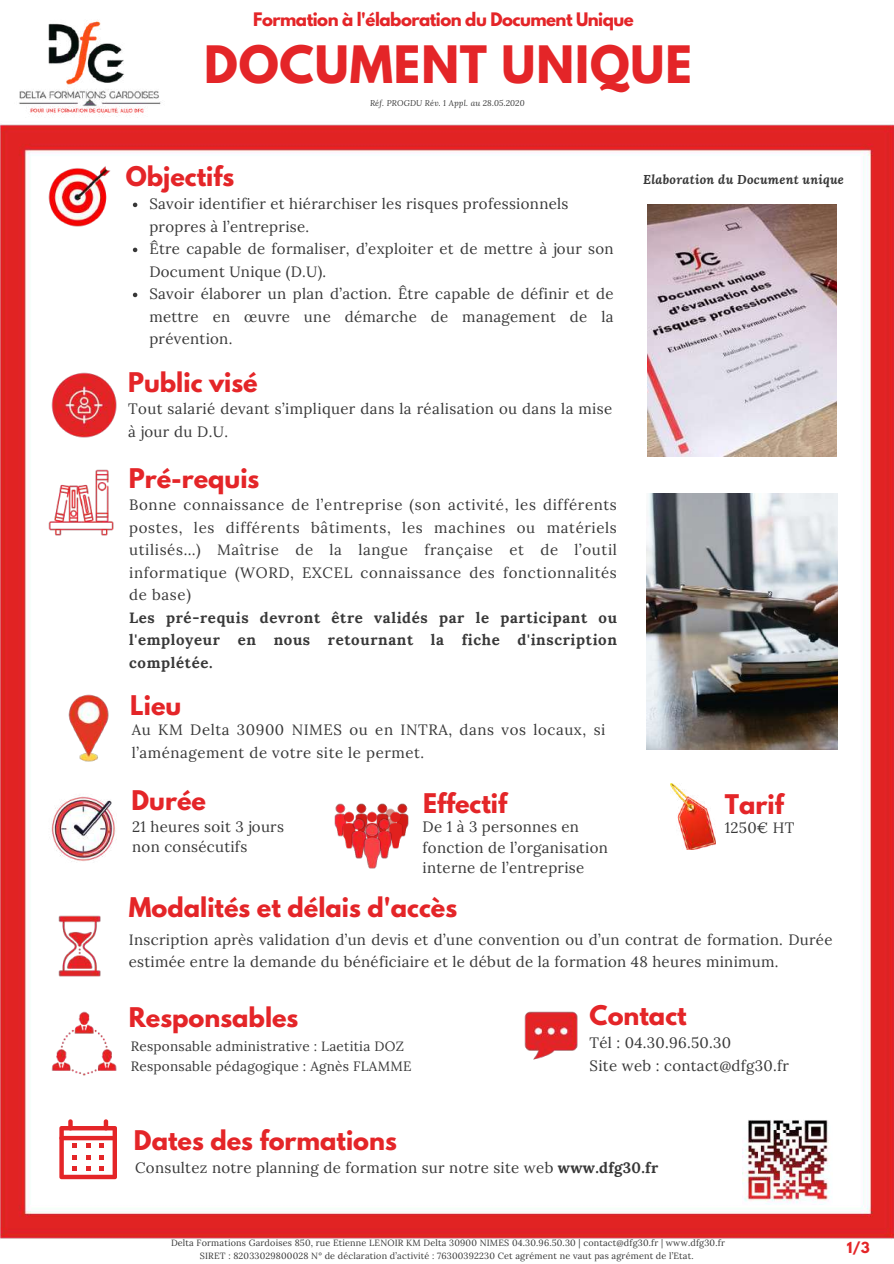
<style>
.page{position:relative;width:894px;height:1264px;background:#fff}
.page>*{position:absolute;margin:0;border:0;box-sizing:border-box;transform-origin:0 0}
.t1{font:700 45.6px "League Spartan";letter-spacing:.02em;color:#e42528}
.t2{font:700 24px "League Spartan";color:#e42528}
.t3{font:700 16.5px "League Spartan";letter-spacing:-.03em;color:#e42528}
.t4{font:15px/22.5px "Lora";letter-spacing:.02em;color:#383838}
.t5{font:700 15px/22.5px "Lora";letter-spacing:.045em;color:#383838;text-align:justify}
.t6{font:15px/22.5px "Lora";letter-spacing:.04em;color:#383838}
.t7{font:13.5px/20.2px "Lora";letter-spacing:.02em;color:#383838}
.t8{font:700 13.5px "League Spartan";color:#e42528}
.t9{font:italic 700 12.75px "Lora";letter-spacing:.02em;color:#383838}
.t10{font:9px/13.5px "Lora";letter-spacing:.02em;color:#383838;text-align:center}
.t11{font:italic 8.25px "Lora";letter-spacing:.02em;color:#383838}
.s1{font-weight:700}
</style>
<div class="page">
<img style="left:0;top:124px;width:893px;height:1115px">
<img style="left:19px;top:20px;width:142px;height:97px">
<img style="left:65px;top:691px;width:46px;height:73px">
<img style="left:48px;top:370px;width:71px;height:71px">
<img style="left:46px;top:163px;width:67px;height:66px">
<img style="left:46px;top:466px;width:71px;height:72px">
<img style="left:48px;top:793px;width:70px;height:70px">
<img style="left:670px;top:783px;width:45px;height:67px">
<img style="left:48px;top:1008px;width:71px;height:70px">
<img style="left:331px;top:800px;width:18px;height:39px">
<img style="left:352px;top:800px;width:18px;height:15px">
<img style="left:373px;top:800px;width:18px;height:8px">
<img style="left:393px;top:800px;width:18px;height:39px">
<img style="left:381px;top:805px;width:18px;height:10px">
<img style="left:339px;top:808px;width:19px;height:43px">
<img style="left:362px;top:808px;width:19px;height:12px">
<img style="left:386px;top:808px;width:19px;height:43px">
<img style="left:349px;top:815px;width:20px;height:46px">
<img style="left:374px;top:815px;width:21px;height:46px">
<img style="left:360px;top:820px;width:23px;height:51px">
<img style="left:55px;top:912px;width:49px;height:67px">
<img style="left:521px;top:1008px;width:59px;height:55px">
<img style="left:646px;top:494px;width:191px;height:255px">
<img style="left:647px;top:204px;width:189px;height:252px">
<svg style="left:133px;top:203px;width:4px;height:4px"></svg>
<svg style="left:133px;top:248px;width:4px;height:4px"></svg>
<svg style="left:133px;top:293px;width:4px;height:4px"></svg>
<svg style="left:59px;top:1119px;width:58px;height:59px"></svg>
<img style="left:741px;top:1114px;width:90px;height:90px">
<p class="t3" style="left:253px;top:11px;width:382px">Formation à l'élaboration du Document Unique</p>
<h1 class="t1" style="left:204px;top:42px;width:489px">DOCUMENT UNIQUE</h1>
<p class="t11" style="left:370px;top:97px;width:156px">Réf. PROGDU Rév. 1 Appl. au 28.05.2020</p>
<h2 class="t2" style="left:126px;top:164px;width:110px">Objectifs</h2>
<p class="t4" style="left:149px;top:193px;width:465px">Savoir identifier et hiérarchiser les risques professionnels propres à l’entreprise.<br>Être capable de formaliser, d’exploiter et de mettre à jour son Document Unique (D.U).<br>Savoir élaborer un plan d’action. Être capable de définir et de mettre en œuvre une démarche de management de la prévention.</p>
<h2 class="t2" style="left:128px;top:370px;width:131px">Public visé</h2>
<p class="t4" style="left:128px;top:397px;width:485px">Tout salarié devant s’impliquer dans la réalisation ou dans la mise à jour du D.U.</p>
<h2 class="t2" style="left:129px;top:466px;width:132px">Pré-requis</h2>
<p class="t4" style="left:129px;top:493px;width:489px;text-align:justify">Bonne connaissance de l’entreprise (son activité, les différents postes, les différents bâtiments, les machines ou matériels utilisés…) Maîtrise de la langue française et de l’outil informatique (WORD, EXCEL connaissance des fonctionnalités de base)</p>
<p class="t5" style="left:129px;top:606px;width:489px">Les pré-requis devront être validés par le participant ou l'employeur en nous retournant la fiche d'inscription complétée.</p>
<h2 class="t2" style="left:130px;top:693px;width:53px">Lieu</h2>
<p class="t6" style="left:132px;top:718px;width:475px">Au KM Delta 30900 NIMES ou en INTRA, dans vos locaux, si l’aménagement de votre site le permet.</p>
<h2 class="t2" style="left:131px;top:788px;width:76px">Durée</h2>
<h2 class="t2" style="left:423px;top:791px;width:85px">Effectif</h2>
<p class="t4" style="left:132px;top:816px;width:153px;line-height:20.2px">21 heures soit 3 jours non consécutifs</p>
<p class="t4" style="left:422px;top:816px;width:187px;line-height:20.2px">De 1 à 3 personnes en fonction de l’organisation interne de l’entreprise</p>
<h2 class="t2" style="left:129px;top:895px;width:330px">Modalités et délais d'accès</h2>
<p class="t9" style="left:643px;top:171px;width:202px">Elaboration du Document unique</p>
<h2 class="t2" style="left:724px;top:792px;width:60px">Tarif</h2>
<p class="t4" style="left:724px;top:816px;width:71px">1250€ HT</p>
<p class="t4" style="left:129px;top:928px;width:705px">Inscription après validation d’un devis et d’une convention ou d’un contrat de formation. Durée estimée entre la demande du bénéficiaire et le début de la formation 48 heures minimum.</p>
<h2 class="t2" style="left:129px;top:1005px;width:171px">Responsables</h2>
<p class="t7" style="left:131px;top:1035px;width:282px">Responsable administrative : Laetitia DOZ<br>Responsable pédagogique : Agnès FLAMME</p>
<h2 class="t2" style="left:134px;top:1128px;width:264px">Dates des formations</h2>
<h2 class="t2" style="left:589px;top:1003px;width:98px">Contact</h2>
<p class="t4" style="left:589px;top:1031px;width:201px">Tél : 04.30.96.50.30<br>Site web : contact@dfg30.fr</p>
<p class="t4" style="left:135px;top:1156px;width:524px">Consultez notre planning de formation sur notre site web <span class="s1">www.dfg30.fr</span></p>
<p class="t10" style="left:171px;top:1235px;width:555px">Delta Formations Gardoises 850, rue Etienne LENOIR KM Delta 30900 NIMES 04.30.96.50.30 | contact@dfg30.fr | www.dfg30.fr<br>SIRET : 82033029800028 N° de déclaration d’activité : 76300392230 Cet agrément ne vaut pas agrément de l’Etat.</p>
<p class="t8" style="left:846px;top:1240px;width:24px">1/3</p>
</div>
